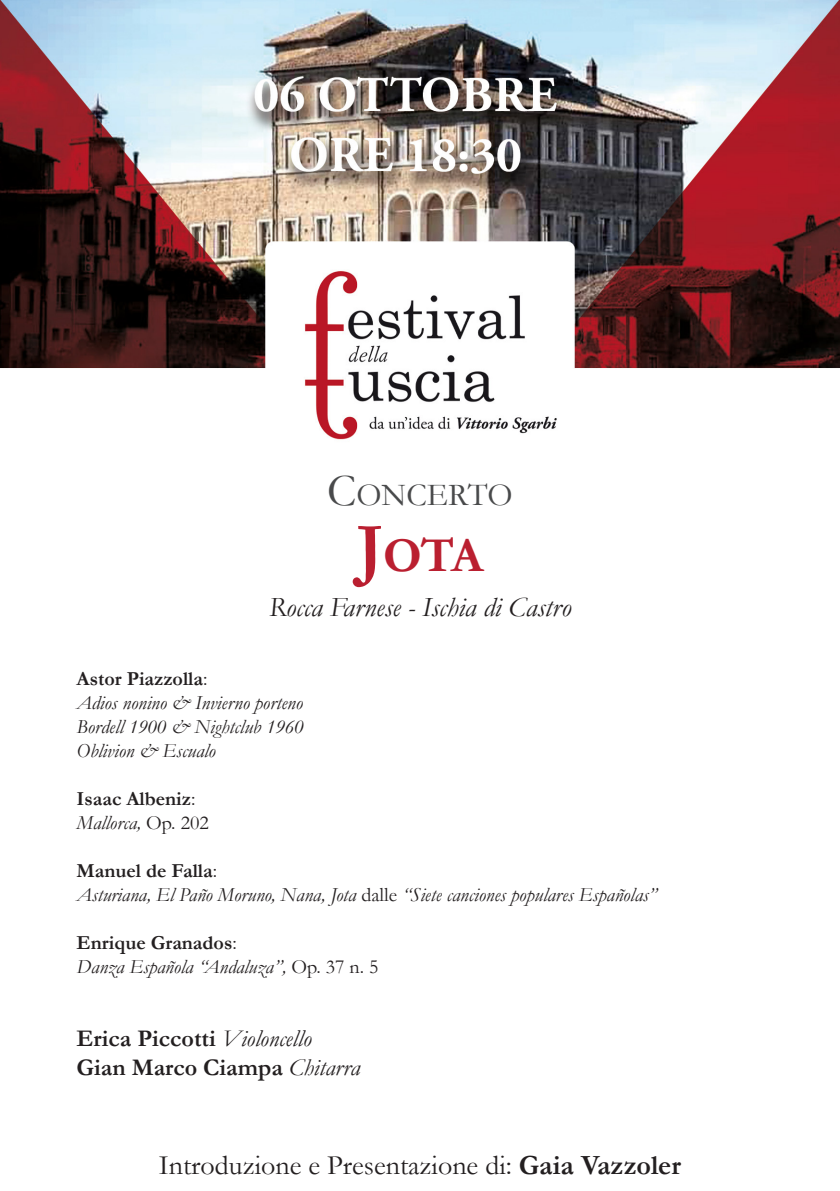
<style>
.page{position:relative;width:840px;height:1191px;background:#fff}
.page>*{position:absolute;margin:0;border:0;box-sizing:border-box;transform-origin:0 0}
.t1{font:700 49px "Garamond";color:#ba1f30}
.t2{font:32.2px "Garamond";color:#494a4b}
.t3{font:28px "Garamond";color:#231f20}
.t4{font:italic 28px "Garamond";color:#231f20}
.t5{font:700 24px/28.8px "Garamond";color:#231f20}
.t6{font:italic 20px/24px "Garamond";color:#231f20}
.t7{font:700 20px/24px "Garamond";color:#231f20}
.s1{font-size:46px}
.s2{font-size:70px}
.s3{font-weight:700;font-style:normal}
.s4{font-style:normal}
.s5{font-weight:400}
.s6{font-weight:400;font-style:italic}
.s7{font-weight:700}
</style>
<div class="page">
<img style="left:0;top:0;width:839px;height:440px">
<h2 class="t2" style="left:327px;top:473px;width:187px"><span class="s1">C</span>ONCERTO</h2>
<h1 class="t1" style="left:356px;top:522px;width:128px"><span class="s2">J</span>ota</h1>
<h3 class="t4" style="left:268px;top:588px;width:304px">Rocca Farnese - Ischia di Castro</h3>
<p class="t6" style="left:77px;top:666px;width:228px"><span class="s3">Astor Piazzolla</span><span class="s4">:<br></span>Adios nonino &amp; Invierno porteno<br>Bordell 1900 &amp; Nightclub 1960<br>Oblivion &amp; Escualo</p>
<p class="t7" style="left:77px;top:787px;width:134px">Isaac Albeniz<span class="s5">:<br></span><span class="s6">Mallorca,</span> <span class="s5">Op. 202</span></p>
<p class="t6" style="left:77px;top:858px;width:581px"><span class="s3">Manuel de Falla</span><span class="s4">:<br></span>Asturiana, El Paño Moruno, Nana, Jota <span class="s4">dalle</span> “Siete canciones populares Españolas”</p>
<p class="t6" style="left:77px;top:930px;width:303px"><span class="s3">Enrique Granados</span><span class="s4">:<br></span>Danza Española “Andaluza”, <span class="s4">Op. 37 n. 5</span></p>
<p class="t5" style="left:77px;top:1024px;width:285px">Erica Piccotti <span class="s6">Violoncello<br></span>Gian Marco Ciampa <span class="s6">Chitarra</span></p>
<h3 class="t3" style="left:159px;top:1146px;width:523px">Introduzione e Presentazione di: <span class="s7">Gaia Vazzoler</span></h3>
</div>
